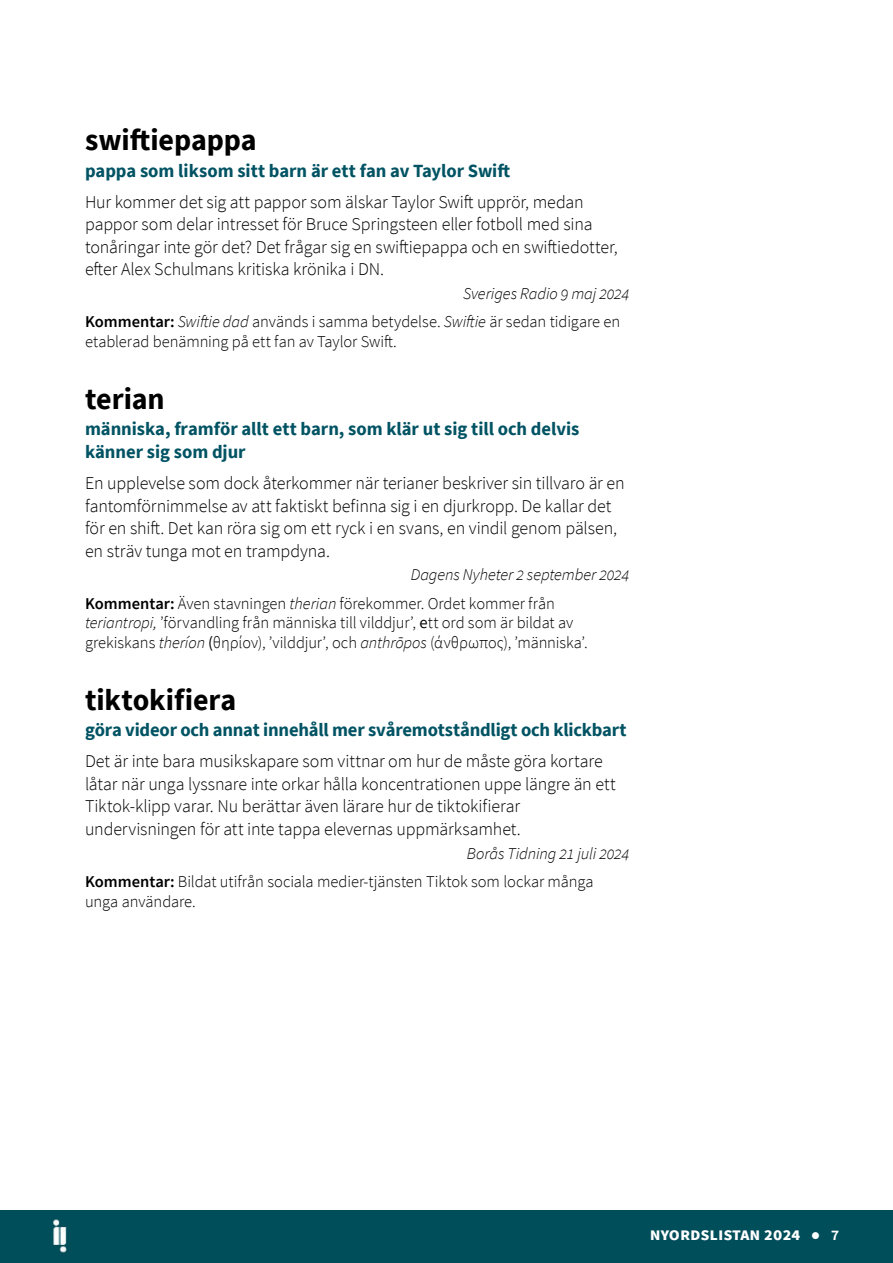
<style>
.page{position:relative;width:893px;height:1263px;background:#fff}
.page>*{position:absolute;margin:0;border:0;box-sizing:border-box;transform-origin:0 0}
.Rubrik_2{font:700 30px "Source Sans Pro";letter-spacing:-.005em;color:#000}
.Fakta_bröd_-_fet__definition{font:700 18.6px/22.5px "Source Sans Pro";letter-spacing:-.005em;color:#005363}
.Citat{font:300 18px/22.5px "Source Sans Pro";letter-spacing:-.01em;color:#000}
.t1{font:700 18px "Source Sans Pro";color:#fff}
.Fakta_bröd_-_kommentar{font:300 16.5px/19.8px "Source Sans Pro";letter-spacing:-.005em;color:#000}
.Citatkälla{font:italic 300 16.5px "Source Sans Pro";letter-spacing:-.005em;color:#000}
.s1{font-weight:600}
.s2{font-style:italic}
.s3{font-weight:400}
</style>
<div class="page">
<div style="left:0;top:1210px;width:893px;height:53px;background:#004e5a"></div>
<img style="left:53px;top:1219px;width:14px;height:34px">
<h2 class="Rubrik_2" style="left:85px;top:120px;width:173px">swiftiepappa</h2>
<p class="Fakta_bröd_-_fet__definition" style="left:85px;top:159px;width:427px">pappa som liksom sitt barn är ett fan av Taylor Swift</p>
<p class="Citat" style="left:85px;top:191px;width:534px">Hur kommer det sig att pappor som älskar Taylor Swift upprör, medan pappor som delar intresset för Bruce Springsteen eller fotboll med sina tonåringar inte gör det? Det frågar sig en swiftiepappa och en swiftiedotter, efter Alex Schulmans kritiska krönika i DN.</p>
<p class="Citatkälla" style="left:463px;top:283px;width:168px">Sveriges Radio 9 maj 2024</p>
<p class="Fakta_bröd_-_kommentar" style="left:85px;top:312px;width:537px"><span class="s1">Kommentar:</span> <span class="s2">Swiftie dad</span> används i samma betydelse. <span class="s2">Swiftie</span> är sedan tidigare en etablerad benämning på ett fan av Taylor Swift.</p>
<h2 class="Rubrik_2" style="left:85px;top:378px;width:81px">terian</h2>
<p class="Fakta_bröd_-_fet__definition" style="left:85px;top:418px;width:496px">människa, framför allt ett barn, som klär ut sig till och delvis känner sig som djur</p>
<p class="Citat" style="left:85px;top:472px;width:541px">En upplevelse som dock återkommer när terianer beskriver sin tillvaro är en fantomförnimmelse av att faktiskt befinna sig i en djurkropp. De kallar det för en shift. Det kan röra sig om ett ryck i en svans, en vindil genom pälsen, en sträv tunga mot en trampdyna.</p>
<p class="Citatkälla" style="left:411px;top:565px;width:220px">Dagens Nyheter 2 september 2024</p>
<p class="Fakta_bröd_-_kommentar" style="left:85px;top:593px;width:504px"><span class="s1">Kommentar:</span> Även stavningen <span class="s2">therian</span> förekommer. Ordet kommer från <span class="s2">teriantropi,</span> ’förvandling från människa till vilddjur’, <span class="s3">e</span>tt ord som är bildat av grekiskans <span class="s2">theríon</span> <span class="s3">(</span>θηρίον), ’vilddjur’, och <span class="s2">anthrōpos</span> (άνθρωπος), ’människa’.</p>
<h2 class="Rubrik_2" style="left:85px;top:679px;width:153px">tiktokifiera</h2>
<p class="Fakta_bröd_-_fet__definition" style="left:85px;top:719px;width:543px">göra videor och annat innehåll mer svåremotståndligt och klickbart</p>
<p class="Citat" style="left:85px;top:750px;width:532px">Det är inte bara musikskapare som vittnar om hur de måste göra kortare låtar när unga lyssnare inte orkar hålla koncentrationen uppe längre än ett Tiktok-klipp varar. Nu berättar även lärare hur de tiktokifierar undervisningen för att inte tappa elevernas uppmärksamhet.</p>
<p class="Citatkälla" style="left:467px;top:843px;width:164px">Borås Tidning 21 juli 2024</p>
<p class="Fakta_bröd_-_kommentar" style="left:85px;top:872px;width:510px"><span class="s1">Kommentar:</span> Bildat utifrån sociala medier-tjänsten Tiktok som lockar många unga användare.</p>
<p class="t1" style="left:650px;top:1222px;width:191px">nyordslistan 2024 ● <span class="s1">7</span></p>
</div>
